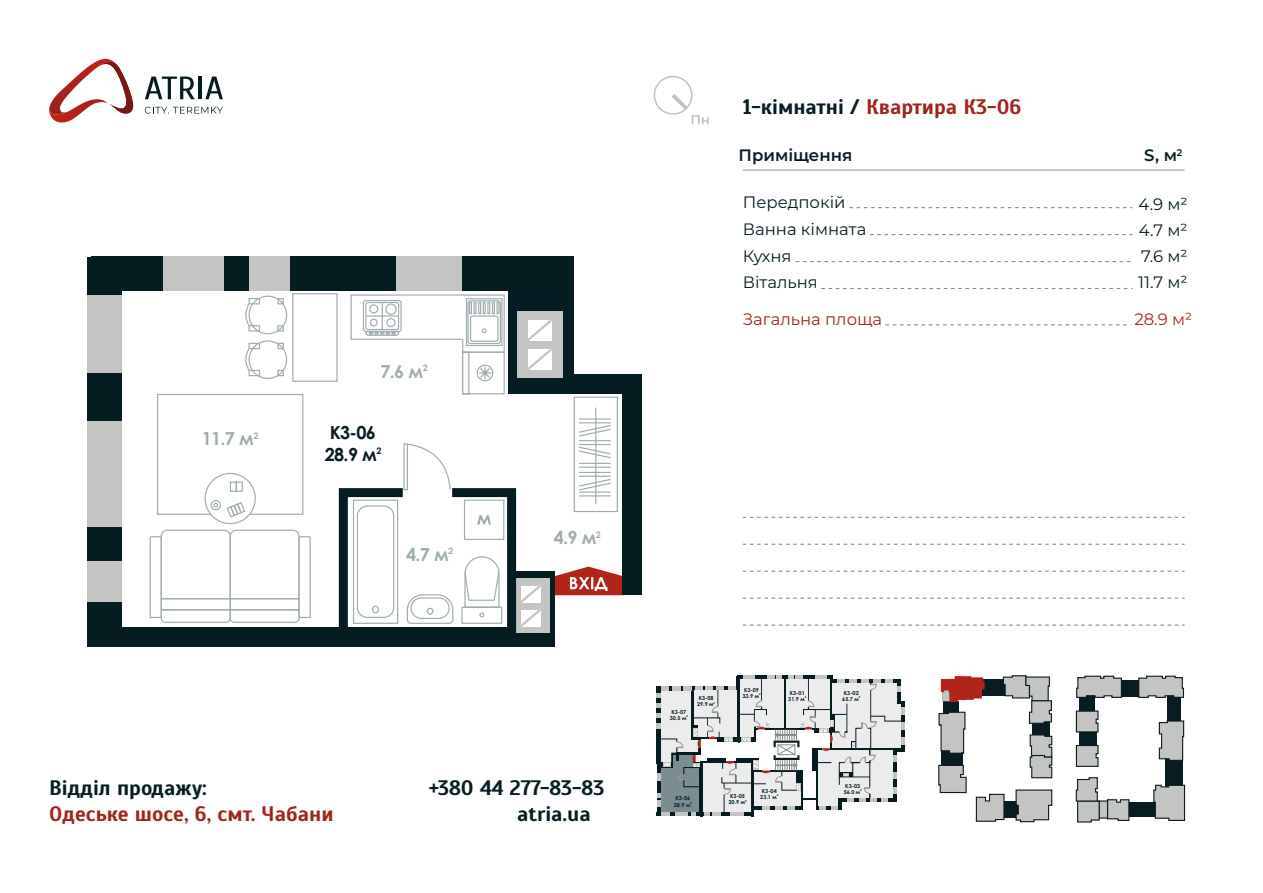
<style>
.page{position:relative;width:1263px;height:893px;background:#fff}
.page>*{position:absolute;margin:0;border:0;box-sizing:border-box;transform-origin:0 0}
.t1{font:700 21px "Scada";color:#a3231d}
.t2{font:700 21px/25.2px "Scada";color:#051c21}
.t3{font:700 18px "Century Gothic";color:#a0adae}
.t4{font:700 18px "Century Gothic";color:#081c22}
.t5{font:16.5px/26.8px "Montserrat";color:#051c21}
.t6{font:600 16.5px "Montserrat";color:#051c21}
.t7{font:16.5px "Montserrat";color:#a3231d}
.t8{font:16.5px "Montserrat";color:#b0241b}
.t9{font:700 9px "Century Gothic";color:#a0adae}
.t10{font:700 9px "Century Gothic";color:#081c22}
.t11{font:700 5.4px "Century Gothic";color:#081c22}
.t12{font:700 2.7px "Century Gothic";color:#081c22}
.s1{color:#051c21}
.s2{color:#081c22}
</style>
<div class="page">
<svg style="left:157px;top:295px;width:485px;height:301px"></svg>
<svg style="left:653px;top:76px;width:56px;height:48px"></svg>
<svg style="left:49px;top:59px;width:84px;height:64px"></svg>
<svg style="left:145px;top:77px;width:50px;height:22px"></svg>
<hr style="left:199px;top:77px;width:3px;height:22px;background:#051c21">
<svg style="left:205px;top:77px;width:18px;height:22px"></svg>
<svg style="left:145px;top:107px;width:78px;height:7px"></svg>
<svg style="left:743px;top:544px;width:441px;height:1px"></svg>
<svg style="left:743px;top:517px;width:441px;height:1px"></svg>
<div style="left:623px;top:375px;width:19px;height:220px;background:#051c21"></div>
<div style="left:574px;top:397px;width:44px;height:115px;border:1px solid #a0adae"></div>
<hr style="left:595px;top:408px;width:1px;height:96px;background:#a0adae">
<svg style="left:577px;top:411px;width:36px;height:93px"></svg>
<div style="left:292px;top:293px;width:46px;height:89px;border:1px solid #a0adae"></div>
<div style="left:248px;top:340px;width:39px;height:39px;border:1px solid #a0adae;border-radius:50%"></div>
<div style="left:277px;top:343px;width:7px;height:6px;border:1px solid #a0adae"></div>
<div style="left:277px;top:370px;width:7px;height:6px;border:1px solid #a0adae"></div>
<div style="left:248px;top:343px;width:12px;height:6px;border:1px solid #a0adae"></div>
<div style="left:248px;top:370px;width:12px;height:6px;border:1px solid #a0adae"></div>
<svg style="left:245px;top:347px;width:6px;height:25px"></svg>
<div style="left:462px;top:352px;width:43px;height:42px;border:1px solid #a0adae"></div>
<div style="left:462px;top:352px;width:7px;height:42px;border:1px solid #a0adae"></div>
<svg style="left:477px;top:365px;width:16px;height:16px"></svg>
<div style="left:477px;top:365px;width:16px;height:16px;border:1px solid #a0adae;border-radius:50%"></div>
<svg style="left:350px;top:294px;width:155px;height:59px"></svg>
<svg style="left:149px;top:529px;width:162px;height:94px"></svg>
<div style="left:157px;top:394px;width:146px;height:121px;border:1px solid #a0adae"></div>
<div style="left:205px;top:473px;width:51px;height:51px;background:#fff;border:1px solid #a0adae;border-radius:50%"></div>
<div style="left:211px;top:500px;width:10px;height:10px;border:1px solid #a0adae;border-radius:50%"></div>
<svg style="left:213px;top:503px;width:5px;height:5px"></svg>
<svg style="left:226px;top:502px;width:20px;height:16px"></svg>
<div style="left:236px;top:481px;width:7px;height:11px;border:1px solid #a0adae"></div>
<div style="left:230px;top:481px;width:7px;height:11px;border:1px solid #a0adae"></div>
<div style="left:88px;top:627px;width:467px;height:19px;background:#051c21"></div>
<div style="left:568px;top:375px;width:74px;height:19px;background:#051c21"></div>
<div style="left:508px;top:288px;width:66px;height:106px;background:#051c22"></div>
<div style="left:517px;top:311px;width:45px;height:67px;background:#c4c5c3"></div>
<svg style="left:528px;top:320px;width:24px;height:50px"></svg>
<div style="left:248px;top:296px;width:39px;height:38px;border:1px solid #a0adae;border-radius:50%"></div>
<div style="left:277px;top:298px;width:7px;height:6px;border:1px solid #a0adae"></div>
<div style="left:277px;top:325px;width:7px;height:7px;border:1px solid #a0adae"></div>
<div style="left:248px;top:298px;width:12px;height:6px;border:1px solid #a0adae"></div>
<div style="left:248px;top:325px;width:12px;height:7px;border:1px solid #a0adae"></div>
<svg style="left:245px;top:302px;width:6px;height:25px"></svg>
<div style="left:91px;top:257px;width:483px;height:34px;background:#051c21"></div>
<div style="left:396px;top:257px;width:66px;height:34px;background:#c4c5c3"></div>
<div style="left:249px;top:257px;width:41px;height:34px;background:#c4c5c3"></div>
<div style="left:163px;top:257px;width:61px;height:34px;background:#c4c5c3"></div>
<div style="left:88px;top:257px;width:34px;height:387px;background:#051c21"></div>
<div style="left:88px;top:295px;width:34px;height:77px;background:#c4c5c3"></div>
<div style="left:88px;top:421px;width:34px;height:106px;background:#c4c5c3"></div>
<div style="left:88px;top:561px;width:34px;height:41px;background:#c4c5c3"></div>
<svg style="left:543px;top:571px;width:12px;height:62px"></svg>
<div style="left:512px;top:579px;width:37px;height:54px;background:#c4c5c3"></div>
<svg style="left:554px;top:567px;width:69px;height:28px"></svg>
<svg style="left:657px;top:570px;width:528px;height:253px"></svg>
<hr style="left:743px;top:169px;width:441px;height:2px;background:#bab9b8">
<svg style="left:849px;top:207px;width:283px;height:1px"></svg>
<svg style="left:870px;top:234px;width:262px;height:1px"></svg>
<svg style="left:796px;top:261px;width:335px;height:1px"></svg>
<svg style="left:821px;top:288px;width:311px;height:1px"></svg>
<svg style="left:885px;top:324px;width:246px;height:1px"></svg>
<svg style="left:334px;top:443px;width:209px;height:190px"></svg>
<h3 class="t9" style="left:253px;top:432px;width:7px">2</h3>
<h2 class="t3" style="left:202px;top:432px;width:53px">11.7 м</h2>
<h2 class="t3" style="left:381px;top:364px;width:44px">7.6 м</h2>
<h3 class="t9" style="left:423px;top:364px;width:7px">2</h3>
<h2 class="t4" style="left:330px;top:425px;width:48px">К3-06</h2>
<h2 class="t4" style="left:325px;top:447px;width:53px">28.9 м</h2>
<h3 class="t10" style="left:376px;top:447px;width:7px">2</h3>
<h2 class="t3" style="left:406px;top:547px;width:44px">4.7 м</h2>
<h3 class="t9" style="left:448px;top:548px;width:7px">2</h3>
<h2 class="t3" style="left:554px;top:531px;width:44px">4.9 м</h2>
<h3 class="t9" style="left:596px;top:531px;width:7px">2</h3>
<h1 class="t2" style="left:49px;top:776px;width:159px">Відділ продажу:</h1>
<h1 class="t1" style="left:49px;top:801px;width:286px">Одеське шосе, 6, смт. Чабани</h1>
<h1 class="t2" style="left:517px;top:776px;width:89px;text-indent:-88px">+380 44 277-83-83 atria.ua</h1>
<h1 class="t1" style="left:743px;top:94px;width:280px"><span class="s1">1-кімнатні /</span> Квартира К3-06</h1>
<h3 class="t6" style="left:739px;top:145px;width:115px">Приміщення</h3>
<h3 class="t5" style="left:743px;top:189px;width:125px">Передпокій<br>Ванна кімната<br>Кухня<br>Вітальня</h3>
<h3 class="t7" style="left:743px;top:309px;width:141px">Загальна площа</h3>
<p class="t11" style="left:671px;top:709px;width:16px">К3-07</p>
<p class="t12" style="left:686px;top:715px;width:3px">2</p>
<p class="t11" style="left:670px;top:716px;width:18px">30.5 м</p>
<p class="t11" style="left:699px;top:696px;width:16px">К3-08</p>
<p class="t12" style="left:714px;top:701px;width:3px">2</p>
<p class="t11" style="left:697px;top:702px;width:18px">29.9 м</p>
<p class="t11" style="left:744px;top:688px;width:16px">К3-09</p>
<p class="t12" style="left:759px;top:693px;width:3px">2</p>
<p class="t11" style="left:742px;top:694px;width:18px">33.9 м</p>
<p class="t11" style="left:790px;top:690px;width:16px">К3-01</p>
<p class="t12" style="left:805px;top:696px;width:3px">2</p>
<p class="t11" style="left:788px;top:697px;width:18px">31.9 м</p>
<p class="t11" style="left:844px;top:690px;width:16px">К3-02</p>
<p class="t12" style="left:859px;top:696px;width:3px">2</p>
<p class="t11" style="left:842px;top:697px;width:18px">65.7 м</p>
<p class="t11" style="left:675px;top:796px;width:16px">К3-06</p>
<p class="t12" style="left:690px;top:802px;width:3px">2</p>
<p class="t11" style="left:674px;top:802px;width:18px">28.9 м</p>
<p class="t11" style="left:845px;top:784px;width:16px">К3-03</p>
<p class="t11" style="left:762px;top:789px;width:16px">К3-04</p>
<p class="t11" style="left:844px;top:790px;width:18px">56.0 м</p>
<p class="t12" style="left:777px;top:794px;width:3px">2</p>
<p class="t12" style="left:860px;top:789px;width:3px">2</p>
<p class="t11" style="left:730px;top:794px;width:16px">К3-05</p>
<p class="t11" style="left:760px;top:795px;width:18px">23.1 м</p>
<p class="t12" style="left:745px;top:799px;width:3px">2</p>
<p class="t11" style="left:729px;top:800px;width:18px">30.9 м</p>
<h3 class="t6" style="left:1144px;top:145px;width:40px">S, <span class="s2">м</span><sup>2</sup></h3>
<h3 class="t5" style="left:1138px;top:191px;width:51px;line-height:26.1px;text-align:justify">4.9 м²<br>4.7 м²<br>7.6 м²<br>11.7 м²</h3>
<h3 class="t8" style="left:1134px;top:309px;width:59px">28.9 м²</h3>
</div>
